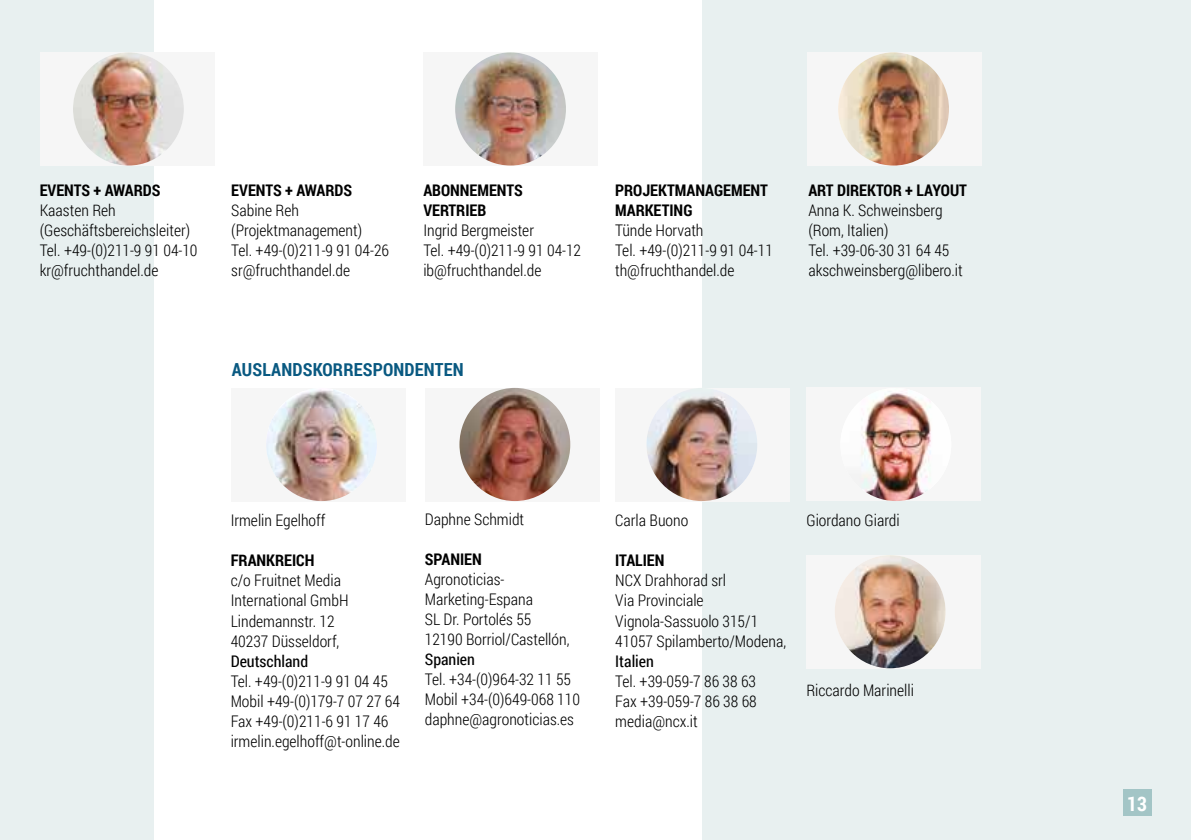
<style>
.page{position:relative;width:1191px;height:840px;background:#fff}
.page>*{position:absolute;margin:0;border:0;box-sizing:border-box;transform-origin:0 0}
.t1{font:700 20px "Roboto Condensed";color:#fff}
.t2{font:700 18px "Roboto Condensed";letter-spacing:.01em;color:#095981}
.t3{font:300 16px/20px "Roboto Condensed";color:#000}
.t4{font:700 16px/20px "Roboto Condensed";color:#000}
.t5{font:16px "Roboto Condensed";color:#000}
</style>
<div class="page">
<div style="left:702px;top:0;width:489px;height:839px;background:#e8f0f0"></div>
<div style="left:0;top:0;width:154px;height:839px;background:#e8f0f0"></div>
<div style="left:615px;top:387px;width:174px;height:114px;background:#f6f6f6"></div>
<div style="left:231px;top:387px;width:175px;height:114px;background:#f6f6f6"></div>
<div style="left:425px;top:387px;width:174px;height:114px;background:#f6f6f6"></div>
<div style="left:806px;top:387px;width:174px;height:113px;background:#f6f6f6"></div>
<div style="left:40px;top:53px;width:174px;height:113px;background:#f6f6f6"></div>
<div style="left:807px;top:53px;width:174px;height:113px;background:#f6f6f6"></div>
<div style="left:1123px;top:788px;width:28px;height:23px;background:#a3c5c6"></div>
<div style="left:1123px;top:792px;width:28px;height:23px;background:#a3c5c6"></div>
<div style="left:423px;top:52px;width:175px;height:114px;background:#f6f6f6"></div>
<img style="left:73px;top:52px;width:111px;height:113px">
<img style="left:266px;top:390px;width:111px;height:111px">
<img style="left:459px;top:388px;width:111px;height:113px">
<img style="left:646px;top:387px;width:111px;height:114px">
<img style="left:840px;top:393px;width:111px;height:108px">
<img style="left:455px;top:52px;width:111px;height:113px">
<img style="left:838px;top:52px;width:111px;height:113px">
<div style="left:806px;top:554px;width:174px;height:114px;background:#f6f6f6"></div>
<img style="left:835px;top:555px;width:110px;height:113px">
<p class="t4" style="left:40px;top:179px;width:122px">EVENTS + AWARDS</p>
<p class="t3" style="left:40px;top:199px;width:159px">Kaasten Reh (Geschäftsbereichsleiter)<br>Tel. +49-(0)211-9 91 04-10 kr@fruchthandel.de</p>
<p class="t4" style="left:231px;top:179px;width:122px">EVENTS + AWARDS</p>
<p class="t3" style="left:231px;top:199px;width:159px">Sabine Reh (Projektmanagement)<br>Tel. +49-(0)211-9 91 04-26 sr@fruchthandel.de</p>
<p class="t4" style="left:423px;top:179px;width:101px">ABONNEMENTS<br>VERTRIEB</p>
<p class="t3" style="left:423px;top:219px;width:159px">Ingrid Bergmeister<br>Tel. +49-(0)211-9 91 04-12 ib@fruchthandel.de</p>
<p class="t2" style="left:232px;top:356px;width:233px">AUSLANDSKORRESPONDENTEN</p>
<p class="t4" style="left:615px;top:179px;width:154px">PROJEKTMANAGEMENT<br>MARKETING</p>
<p class="t3" style="left:615px;top:219px;width:159px">Tünde Horvath<br>Tel. +49-(0)211-9 91 04-11 th@fruchthandel.de</p>
<p class="t4" style="left:808px;top:179px;width:160px">ART DIREKTOR + LAYOUT</p>
<p class="t3" style="left:808px;top:199px;width:156px">Anna K. Schweinsberg (Rom, Italien)<br>Tel. +39-06-30 31 64 45 akschweinsberg@libero.it</p>
<p class="t3" style="left:231px;top:510px;width:96px">Irmelin Egelhoff</p>
<p class="t4" style="left:231px;top:549px;width:85px">FRANKREICH</p>
<p class="t3" style="left:231px;top:570px;width:119px">c/o Fruitnet Media<br>International GmbH<br>Lindemannstr. 12<br>40237 Düsseldorf,</p>
<p class="t5" style="left:231px;top:649px;width:79px">Deutschland</p>
<p class="t3" style="left:231px;top:670px;width:171px">Tel. +49-(0)211-9 91 04 45<br>Mobil +49-(0)179-7 07 27 64<br>Fax +49-(0)211-6 91 17 46 irmelin.egelhoff@t-online.de</p>
<p class="t3" style="left:425px;top:508px;width:101px">Daphne Schmidt</p>
<p class="t4" style="left:425px;top:548px;width:58px">SPANIEN</p>
<p class="t3" style="left:425px;top:568px;width:146px">Agronoticias-<br>Marketing-Espana<br>SL Dr. Portolés 55<br>12190 Borriol/Castellón,</p>
<p class="t5" style="left:425px;top:647px;width:52px">Spanien</p>
<p class="t3" style="left:425px;top:668px;width:157px">Tel. +34-(0)964-32 11 55<br>Mobil +34-(0)649-068 110 daphne@agronoticias.es</p>
<p class="t3" style="left:615px;top:510px;width:75px">Carla Buono</p>
<p class="t4" style="left:615px;top:549px;width:51px">ITALIEN</p>
<p class="t3" style="left:615px;top:570px;width:172px">NCX Drahhorad srl<br>Via Provinciale<br>Vignola-Sassuolo 315/1<br>41057 Spilamberto/Modena,</p>
<p class="t5" style="left:615px;top:649px;width:40px">Italien</p>
<p class="t3" style="left:615px;top:670px;width:143px;text-align:justify">Tel. +39-059-7 86 38 63<br>Fax +39-059-7 86 38 68 media@ncx.it</p>
<p class="t3" style="left:806px;top:510px;width:95px">Giordano Giardi</p>
<p class="t3" style="left:806px;top:679px;width:109px">Riccardo Marinelli</p>
<p class="t1" style="left:1127px;top:789px;width:21px">13</p>
</div>
